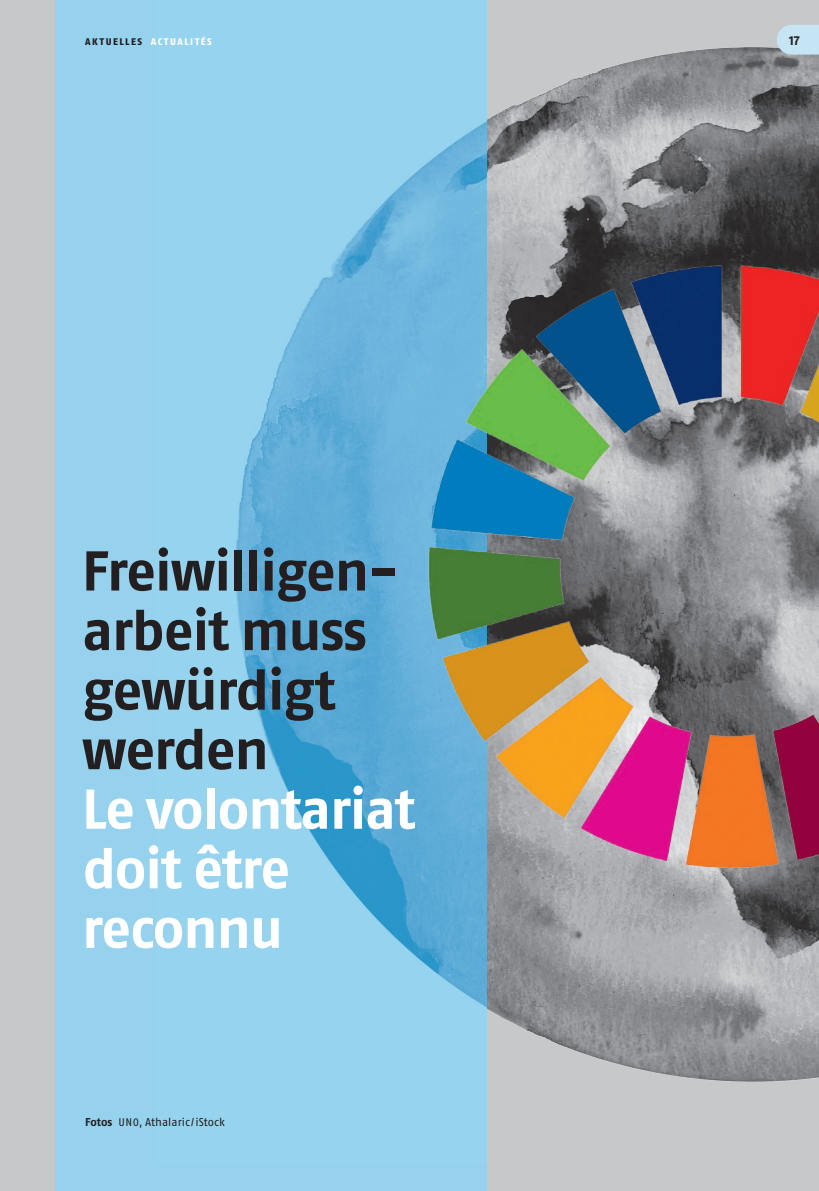
<style>
.page{position:relative;width:819px;height:1191px;background:#c7c8ca}
.page>*{position:absolute;margin:0;border:0;box-sizing:border-box;transform-origin:0 0}
.t1{font:700 56px/59.5px "Fago OT";letter-spacing:-.025em;color:#231f20}
.t2{font:700 56px/59.5px "Fago OT";letter-spacing:-.025em;color:#fff}
.t3{font:700 13.12px "Fago OT";color:#231f20}
.t4{font:11.38px "Fago OT";letter-spacing:.005em;color:#231f20}
.t5{font:800 9.62px "Fago OT";letter-spacing:.155em;color:#fff}
.s1{color:#231f20}
.s2{font-weight:700}
.s3{font-size:11.03px}
</style>
<div class="page">
<img style="left:486px;top:0;width:333px;height:1163px">
<div style="left:55px;top:0;width:431px;height:1191px;background:#96d2ed"></div>
<img style="left:235px;top:122px;width:251px;height:885px">
<img style="left:414px;top:253px;width:405px;height:630px">
<svg style="left:776px;top:25px;width:43px;height:30px"></svg>
<p class="t5" style="left:85px;top:36px;width:128px"><span class="s1">AKTUELLES</span> ACTUALITÉS</p>
<p class="t3" style="left:789px;top:32px;width:12px">17</p>
<p class="t1" style="left:82px;top:541px;width:310px">Freiwilligen&shy;arbeit muss gewürdigt werden</p>
<p class="t2" style="left:82px;top:779px;width:335px">Le volontariat doit être reconnu</p>
<p class="t4" style="left:85px;top:1115px;width:141px"><span class="s2">Fotos</span> <span class="s3">UN</span>0, Athalaric/iStock</p>
</div>
